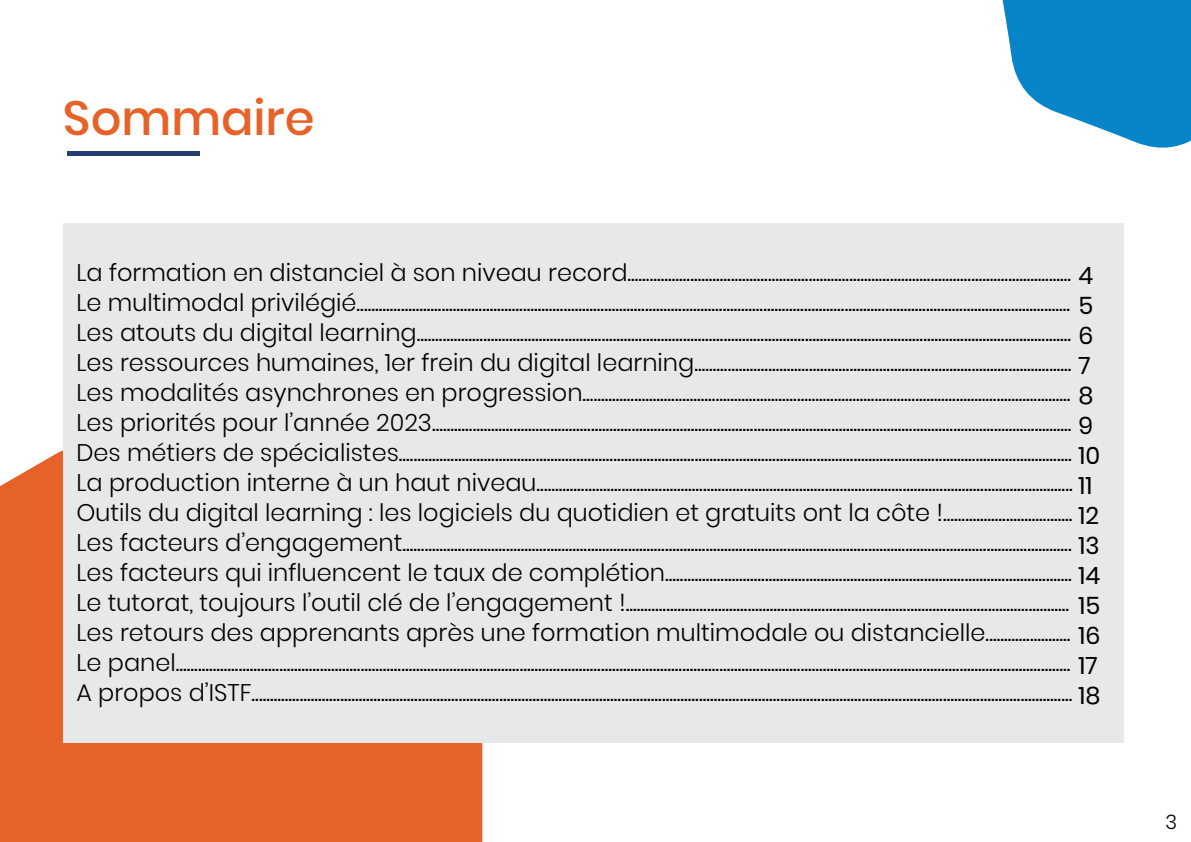
<style>
.page{position:relative;width:1191px;height:842px;background:#fff}
.page>*{position:absolute;margin:0;border:0;box-sizing:border-box;transform-origin:0 0}
.t1{font:500 48px "Poppins";color:#e66229}
.t2{font:300 24px/30px "Poppins";color:#000}
.t3{font:24px/30px "Poppins";color:#000}
.t4{font:300 20px "Poppins";color:#000}
</style>
<div class="page">
<div style="left:0;top:450px;width:482px;height:392px;background:#e66229"></div>
<div style="left:63px;top:223px;width:1061px;height:520px;background:#e7e8e9"></div>
<svg style="left:1002px;top:0;width:189px;height:148px"></svg>
<hr style="left:67px;top:152px;width:133px;height:4px;background:#243e73">
<h1 class="t1" style="left:63px;top:90px;width:253px">Sommaire</h1>
<p class="t2" style="left:76px;top:258px;width:997px">La formation en distanciel à son niveau record........................................................................................................................<br>Le multimodal privilégié.................................................................................................................................................................................................<br>Les atouts du digital learning.................................................................................................................................................................................<br>Les ressources humaines, 1er frein du digital learning......................................................................................................<br>Les modalités asynchrones en progression....................................................................................................................................<br>Les priorités pour l’année 2023.............................................................................................................................................................................<br>Des métiers de spécialistes......................................................................................................................................................................................<br>La production interne à un haut niveau.................................................................................................................................................<br>Outils du digital learning : les logiciels du quotidien et gratuits ont la côte !...................................<br>Les facteurs d’engagement.....................................................................................................................................................................................<br>Les facteurs qui influencent le taux de complétion..............................................................................................................<br>Le tutorat, toujours l’outil clé de l’engagement !........................................................................................................................<br>Les retours des apprenants après une formation multimodale ou distancielle.......................<br>Le panel..................................................................................................................................................................................................................................................<br>A propos d’ISTF..............................................................................................................................................................................................................................</p>
<p class="t3" style="left:1078px;top:261px;width:23px">4<br>5<br>6<br>7<br>8<br>9<br>10<br>11<br>12<br>13<br>14<br>15<br>16<br>17<br>18</p>
<p class="t4" style="left:1165px;top:810px;width:13px">3</p>
</div>
